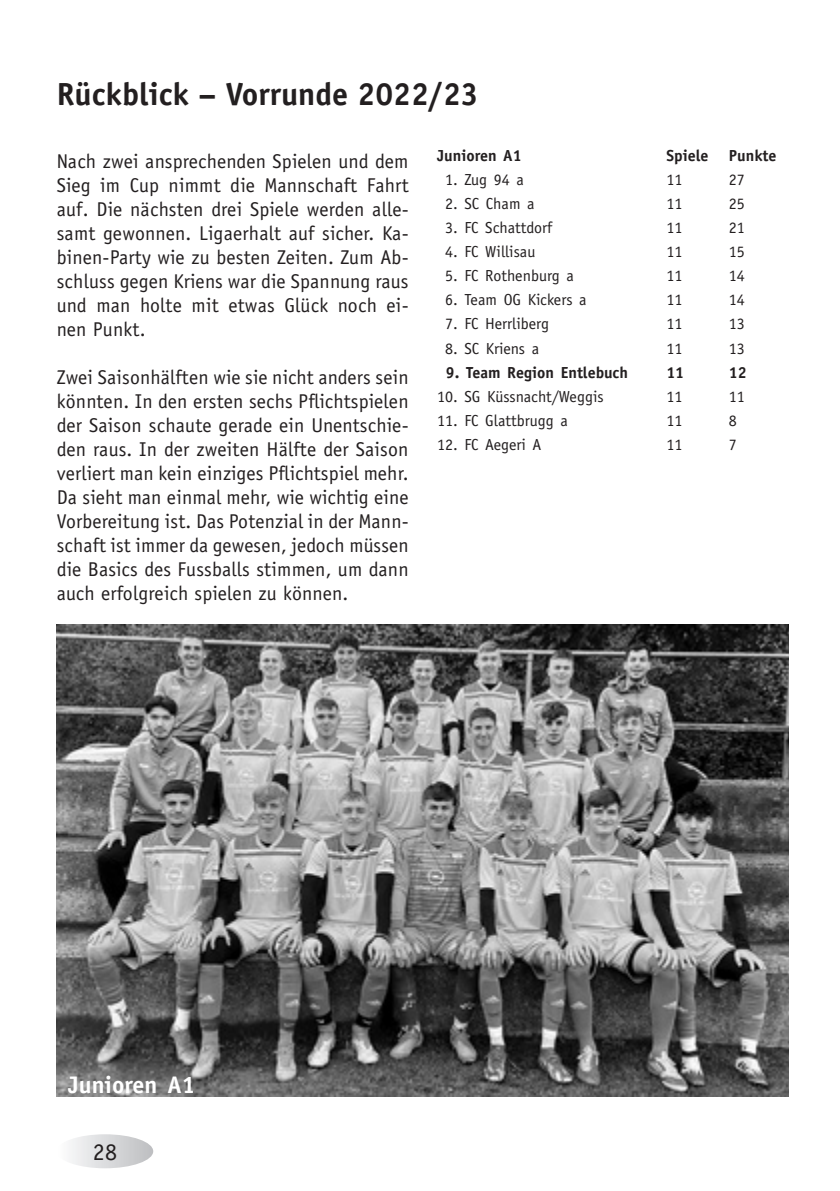
<style>
.page{position:relative;width:840px;height:1191px;background:#fff}
.page>*{position:absolute;margin:0;border:0;box-sizing:border-box;transform-origin:0 0}
.t1{font:700 32px "Officina Sans";color:#231f20}
.t2{font:700 24px "Officina Sans";color:#fff}
.t3{font:24px "Officina Sans";color:#231f20}
.t4{font:20px/24px "Officina Sans";letter-spacing:.01em;color:#231f20;text-align:justify}
.t5{font:16px "Officina Sans";color:#231f20}
.t6{font:700 16px "Officina Sans";color:#231f20}
</style>
<div class="page">
<div style="left:57px;top:1134px;width:96px;height:34px;background:linear-gradient(to right,#fdfefe,#bebfc2);border-radius:50%"></div>
<img style="left:57px;top:624px;width:731px;height:472px">
<h1 class="t1" style="left:57px;top:74px;width:423px">Rückblick – Vorrunde 2022/23</h1>
<p class="t4" style="left:57px;top:149px;width:353px">Nach zwei ansprechenden Spielen und dem Sieg im Cup nimmt die Mannschaft Fahrt auf. Die nächsten drei Spiele werden alle&shy;samt gewonnen. Ligaerhalt auf sicher. Ka&shy;binen-Party wie zu besten Zeiten. Zum Ab&shy;schluss gegen Kriens war die Spannung raus und man holte mit etwas Glück noch ei&shy;nen Punkt.</p>
<p class="t4" style="left:57px;top:365px;width:353px">Zwei Saisonhälften wie sie nicht anders sein könnten. In den ersten sechs Pflichtspielen der Saison schaute gerade ein Unentschie&shy;den raus. In der zweiten Hälfte der Saison verliert man kein einziges Pflichtspiel mehr.<br>Da sieht man einmal mehr, wie wichtig eine Vorbereitung ist. Das Potenzial in der Mann&shy;schaft ist immer da gewesen, jedoch müssen die Basics des Fussballs stimmen, um dann auch erfolgreich spielen zu können.</p>
<p class="t6" style="left:437px;top:146px;width:86px">Junioren A1</p>
<p class="t6" style="left:666px;top:146px;width:44px">Spiele</p>
<p class="t6" style="left:728px;top:146px;width:49px">Punkte</p>
<p class="t5" style="left:445px;top:170px;width:80px">1. Zug 94 a</p>
<p class="t5" style="left:666px;top:170px;width:17px">11</p>
<p class="t5" style="left:728px;top:170px;width:17px">27</p>
<p class="t5" style="left:445px;top:194px;width:91px">2. SC Cham a</p>
<p class="t5" style="left:666px;top:194px;width:17px">11</p>
<p class="t5" style="left:728px;top:194px;width:17px">25</p>
<p class="t5" style="left:445px;top:218px;width:109px">3. FC Schattdorf</p>
<p class="t5" style="left:666px;top:218px;width:17px">11</p>
<p class="t5" style="left:728px;top:218px;width:17px">21</p>
<p class="t5" style="left:445px;top:242px;width:92px">4. FC Willisau</p>
<p class="t5" style="left:666px;top:242px;width:17px">11</p>
<p class="t5" style="left:728px;top:242px;width:17px">15</p>
<p class="t5" style="left:445px;top:266px;width:130px">5. FC Rothenburg a</p>
<p class="t5" style="left:666px;top:266px;width:17px">11</p>
<p class="t5" style="left:728px;top:266px;width:17px">14</p>
<p class="t5" style="left:445px;top:290px;width:143px">6. Team OG Kickers a</p>
<p class="t5" style="left:666px;top:290px;width:17px">11</p>
<p class="t5" style="left:728px;top:290px;width:17px">14</p>
<p class="t5" style="left:445px;top:315px;width:105px">7. FC Herrliberg</p>
<p class="t5" style="left:666px;top:315px;width:17px">11</p>
<p class="t5" style="left:728px;top:315px;width:17px">13</p>
<p class="t5" style="left:445px;top:339px;width:95px">8. SC Kriens a</p>
<p class="t5" style="left:666px;top:339px;width:17px">11</p>
<p class="t5" style="left:728px;top:339px;width:17px">13</p>
<p class="t6" style="left:445px;top:363px;width:183px">9. Team Region Entlebuch</p>
<p class="t6" style="left:666px;top:363px;width:19px">11</p>
<p class="t6" style="left:728px;top:363px;width:19px">12</p>
<p class="t5" style="left:437px;top:387px;width:168px">10. SG Küssnacht/Weggis</p>
<p class="t5" style="left:666px;top:387px;width:17px">11</p>
<p class="t5" style="left:728px;top:387px;width:17px">11</p>
<p class="t5" style="left:437px;top:411px;width:132px">11. FC Glattbrugg a</p>
<p class="t5" style="left:666px;top:411px;width:17px">11</p>
<p class="t5" style="left:728px;top:411px;width:9px">8</p>
<p class="t5" style="left:437px;top:435px;width:106px">12. FC Aegeri A</p>
<p class="t5" style="left:666px;top:435px;width:17px">11</p>
<p class="t5" style="left:728px;top:435px;width:9px">7</p>
<p class="t2" style="left:68px;top:1070px;width:128px">Junioren A1</p>
<p class="t3" style="left:93px;top:1138px;width:25px">28</p>
</div>
